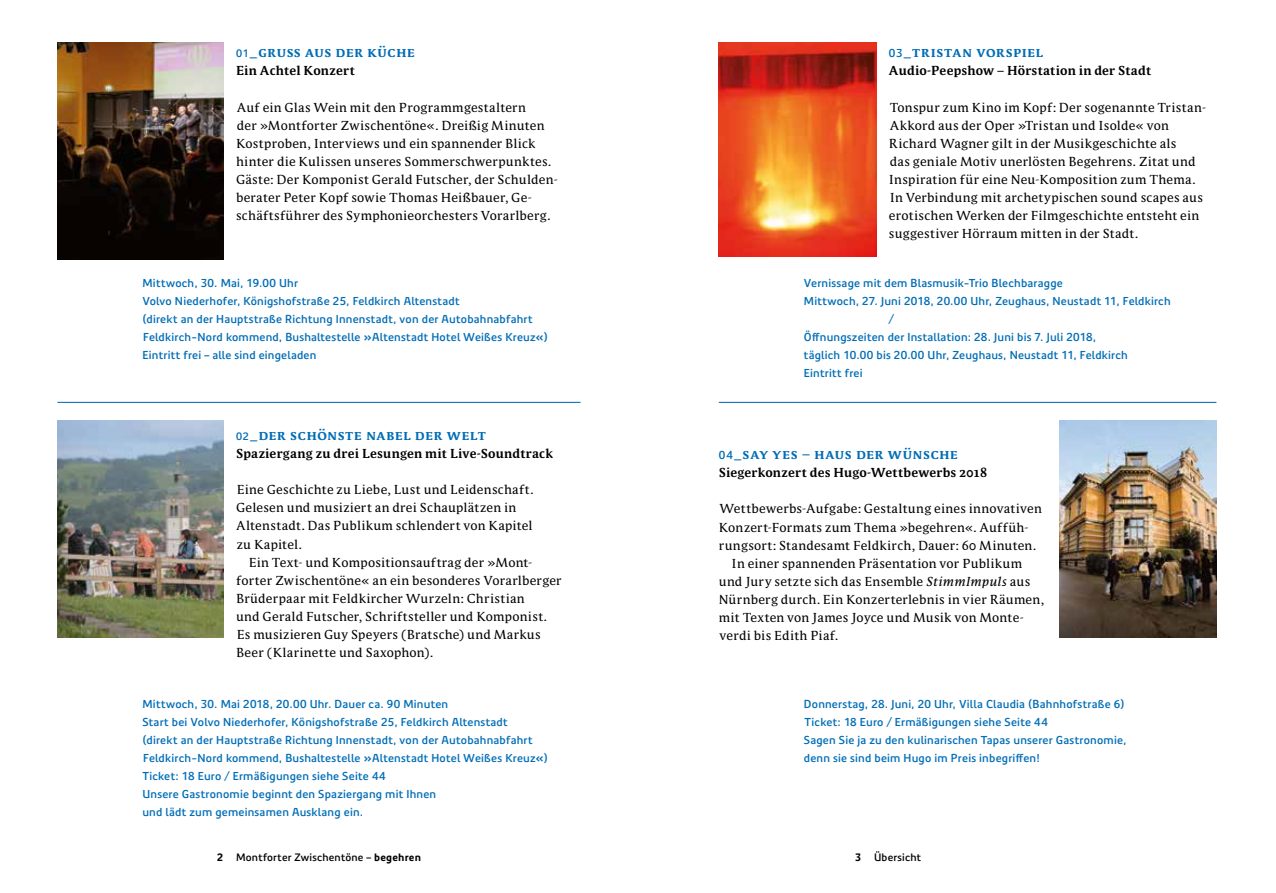
<style>
.page{position:relative;width:1276px;height:893px;background:#fff}
.page>*{position:absolute;margin:0;border:0;box-sizing:border-box;transform-origin:0 0}
.t1{font:13.5px "Parable Bold SC";letter-spacing:.045em;color:#006db6}
.t2{font:12px/18px "Parable";letter-spacing:.02em;color:#000}
.t3{font:700 12px "Parable";letter-spacing:.015em;color:#000}
.t4{font:600 11.25px/18px "Precious Sans Two";letter-spacing:.015em;color:#006db6}
.t5{font:600 10.5px "Precious Sans Two";letter-spacing:.02em;color:#000}
.s1{font-family:"Precious Sans Two";font-weight:600;font-size:10.5px}
.s2{font-family:"Precious Sans Two";font-weight:600;font-size:11.25px}
.s3{font-style:italic}
.s4{font-weight:700}
</style>
<div class="page">
<img style="left:57px;top:43px;width:166px;height:216px">
<img style="left:57px;top:421px;width:166px;height:217px">
<hr style="left:57px;top:402px;width:523px;height:1px;background:#006db6">
<img style="left:719px;top:43px;width:157px;height:213px">
<img style="left:1059px;top:421px;width:157px;height:217px">
<hr style="left:719px;top:402px;width:497px;height:1px;background:#006db6">
<p class="t1" style="left:236px;top:43px;width:180px"><span class="s1">01</span>–GRUß AUS DER KÜCHE</p>
<p class="t3" style="left:236px;top:63px;width:120px">Ein Achtel Konzert</p>
<p class="t2" style="left:236px;top:98px;width:323px">Auf ein Glas Wein mit den Programmgestaltern<br>der »Montforter Zwischentöne«. Dreißig Minuten Kostproben, Interviews und ein spannender Blick hinter die Kulissen unseres Sommerschwerpunktes.<br>Gäste: Der Komponist Gerald Futscher, der Schulden&shy;berater Peter Kopf sowie Thomas Heißbauer, Ge&shy;schäftsführer des Symphonieorchesters Vorarlberg.</p>
<p class="t4" style="left:142px;top:274px;width:407px">Mittwoch, 30. Mai, 19.00 Uhr<br>Volvo Niederhofer, Königshofstraße 25, Feldkirch Altenstadt<br>(direkt an der Hauptstraße Richtung Innenstadt, von der Autobahnabfahrt Feldkirch-Nord kommend, Bushaltestelle »Altenstadt Hotel Weißes Kreuz«)<br>Eintritt frei – alle sind eingeladen</p>
<p class="t1" style="left:236px;top:426px;width:251px"><span class="s1">02</span>–DER SCHÖNSTE NABEL DER WELT</p>
<p class="t3" style="left:236px;top:446px;width:318px">Spaziergang zu drei Lesungen mit Live-Soundtrack</p>
<p class="t2" style="left:236px;top:481px;width:299px">Eine Geschichte zu Liebe, Lust und Leidenschaft.<br>Gelesen und musiziert an drei Schauplätzen in Altenstadt. Das Publikum schlendert von Kapitel zu Kapitel.</p>
<p class="t2" style="left:236px;top:553px;width:327px;text-indent:13px">Ein Text- und Kompositionsauftrag der »Mont&shy;forter Zwischentöne« an ein besonderes Vorarlberger Brüderpaar mit Feldkircher Wurzeln: Christian<br>und Gerald Futscher, Schriftsteller und Komponist.<br>Es musizieren Guy Speyers (Bratsche) und Markus Beer (Klarinette und Saxophon).</p>
<p class="t4" style="left:142px;top:695px;width:407px">Mittwoch, 30. Mai 2018, 20.00 Uhr. Dauer ca. 90 Minuten<br>Start bei Volvo Niederhofer, Königshofstraße 25, Feldkirch Altenstadt<br>(direkt an der Hauptstraße Richtung Innenstadt, von der Autobahnabfahrt Feldkirch-Nord kommend, Bushaltestelle »Altenstadt Hotel Weißes Kreuz«)<br>Ticket: 18 Euro / Ermäßigungen siehe Seite 44<br>Unsere Gastronomie beginnt den Spaziergang mit Ihnen<br>und lädt zum gemeinsamen Ausklang ein.</p>
<p class="t1" style="left:889px;top:43px;width:156px"><span class="s2">03</span>–TRISTAN VORSPIEL</p>
<p class="t3" style="left:889px;top:63px;width:264px">Audio-Peepshow – Hörstation in der Stadt</p>
<p class="t2" style="left:889px;top:98px;width:318px">Tonspur zum Kino im Kopf: Der sogenannte Tristan-Akkord aus der Oper »Tristan und Isolde« von Richard Wagner gilt in der Musikgeschichte als<br>das geniale Motiv unerlösten Begehrens. Zitat und Inspiration für eine Neu-Komposition zum Thema.<br>In Verbindung mit archetypischen sound scapes aus erotischen Werken der Filmgeschichte entsteht ein suggestiver Hörraum mitten in der Stadt.</p>
<p class="t4" style="left:804px;top:274px;width:260px">Vernissage mit dem Blasmusik-Trio Blechbaragge</p>
<p class="t4" style="left:804px;top:293px;width:368px">Mittwoch, 27. Juni 2018, 20.00 Uhr, Zeughaus, Neustadt 11, Feldkirch</p>
<p class="t4" style="left:889px;top:311px;width:7px">/</p>
<p class="t4" style="left:804px;top:329px;width:294px">Öffnungszeiten der Installation: 28. Juni bis 7. Juli 2018,</p>
<p class="t4" style="left:804px;top:347px;width:325px">täglich 10.00 bis 20.00 Uhr, Zeughaus, Neustadt 11, Feldkirch</p>
<p class="t4" style="left:804px;top:365px;width:60px">Eintritt frei</p>
<p class="t1" style="left:719px;top:445px;width:241px"><span class="s2">04</span>–SAY YES – HAUS DER WÜNSCHE</p>
<p class="t3" style="left:719px;top:465px;width:270px">Siegerkonzert des Hugo-Wettbewerbs 2018</p>
<p class="t2" style="left:719px;top:500px;width:324px">Wettbewerbs-Aufgabe: Gestaltung eines innovativen</p>
<p class="t2" style="left:719px;top:518px;width:311px">Konzert-Formats zum Thema »begehren«. Auffüh-</p>
<p class="t2" style="left:719px;top:536px;width:319px">rungsort: Standesamt Feldkirch, Dauer: 60 Minuten.</p>
<p class="t2" style="left:731px;top:554px;width:292px">In einer spannenden Präsentation vor Publikum</p>
<p class="t2" style="left:719px;top:572px;width:313px">und Jury setzte sich das Ensemble <span class="s3">StimmImpuls</span> aus</p>
<p class="t2" style="left:719px;top:590px;width:327px">Nürnberg durch. Ein Konzerterlebnis in vier Räumen,</p>
<p class="t2" style="left:719px;top:608px;width:306px">mit Texten von James Joyce und Musik von Monte-</p>
<p class="t2" style="left:719px;top:626px;width:120px">verdi bis Edith Piaf.</p>
<p class="t4" style="left:804px;top:695px;width:324px">Donnerstag, 28. Juni, 20 Uhr, Villa Claudia (Bahnhofstraße 6)<br>Ticket: 18 Euro / Ermäßigungen siehe Seite 44<br>Sagen Sie ja zu den kulinarischen Tapas unserer Gastronomie, denn sie sind beim Hugo im Preis inbegriffen!</p>
<p class="t5" style="left:217px;top:850px;width:205px"><span class="s4">2</span> Montforter Zwischentöne – <span class="s4">begehren</span></p>
<p class="t5" style="left:855px;top:850px;width:67px"><span class="s4">3</span> Übersicht</p>
</div>
